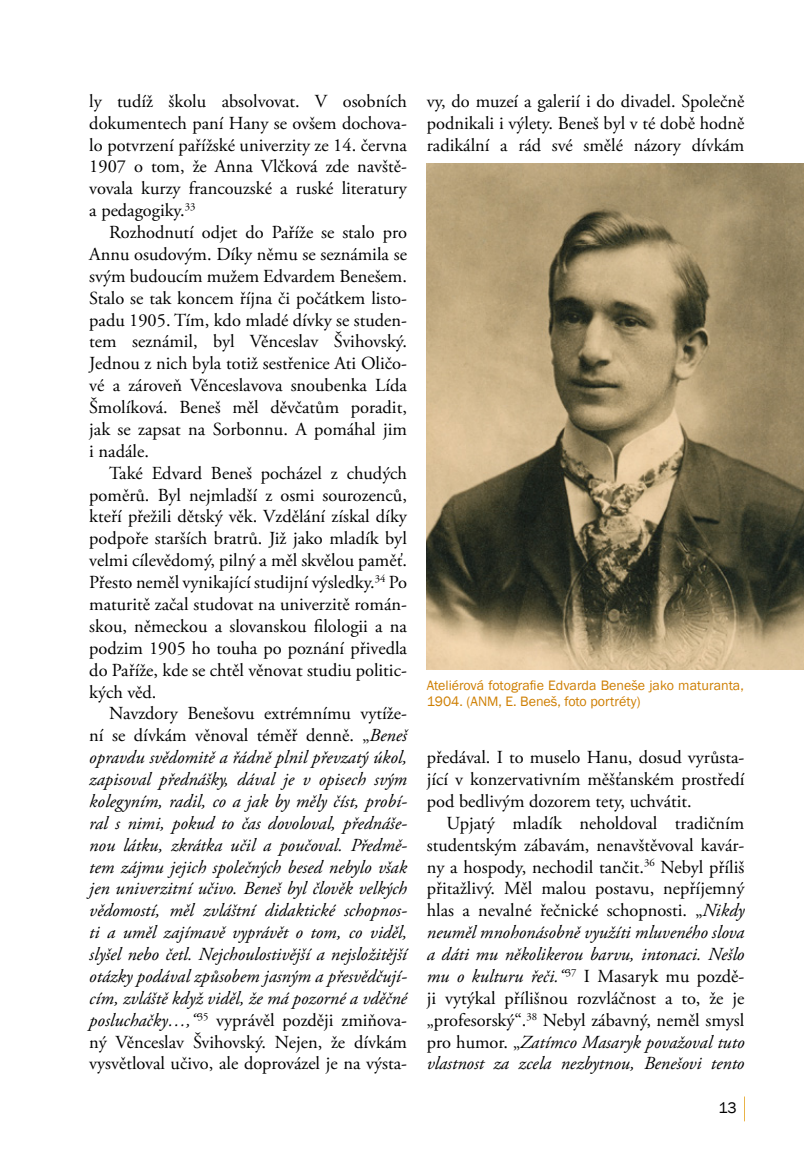
<style>
.page{position:relative;width:804px;height:1166px;background:#fff}
.page>*{position:absolute;margin:0;border:0;box-sizing:border-box;transform-origin:0 0}
.text{font:18.38px/21.9px "Adobe Garamond Pro";color:#000;text-align:justify}
.text-2{font:italic 18.38px/21.9px "Adobe Garamond Pro";color:#000;text-align:justify}
.t1{font:15.75px "Franklin Gothic";color:#000}
.popisek{font:14px/16.8px "Franklin Gothic";color:#ce7e00}
.s1{font-style:normal}
.s2{font-style:italic}
</style>
<div class="page">
<svg style="left:744px;top:1096px;width:1px;height:25px"></svg>
<img style="left:427px;top:164px;width:377px;height:506px">
<p class="text" style="left:89px;top:91px;width:319px">ly tudíž školu absolvovat. V osobních dokumentech paní Hany se ovšem dochova&shy;lo potvrzení pařížské univerzity ze 14. června 1907 o tom, že Anna Vlčková zde navště&shy;vovala kurzy francouzské a ruské literatury a pedagogiky.<sup>33</sup></p>
<p class="text" style="left:89px;top:222px;width:319px;text-indent:20px">Rozhodnutí odjet do Paříže se stalo pro Annu osudovým. Díky němu se seznámila se svým budoucím mužem Edvardem Benešem.<br>Stalo se tak koncem října či počátkem listo&shy;padu 1905. Tím, kdo mladé dívky se studen&shy;tem seznámil, byl Věnceslav Švihovský.<br>Jednou z nich byla totiž sestřenice Ati Oličo&shy;vé a zároveň Věnceslavova snoubenka Lída Šmolíková. Beneš měl děvčatům poradit, jak se zapsat na Sorbonnu. A pomáhal jim i nadále.</p>
<p class="text" style="left:89px;top:463px;width:319px;text-indent:20px">Také Edvard Beneš pocházel z chudých poměrů. Byl nejmladší z osmi sourozenců, kteří přežili dětský věk. Vzdělání získal díky podpoře starších bratrů. Již jako mladík byl velmi cílevědomý, pilný a měl skvělou paměť.<br>Přesto neměl vynikající studijní výsledky.<sup>34</sup> Po maturitě začal studovat na univerzitě román&shy;skou, německou a slovanskou filologii a na podzim 1905 ho touha po poznání přivedla do Paříže, kde se chtěl věnovat studiu politic&shy;kých věd.</p>
<p class="text-2" style="left:89px;top:703px;width:319px;text-indent:20px"><span class="s1">Navzdory Benešovu extrémnímu vytíže&shy;ní se dívkám věnoval téměř denně. „</span>Beneš opravdu svědomitě a řádně plnil převzatý úkol, zapisoval přednášky, dával je v opisech svým kolegyním, radil, co a jak by měly číst, probí&shy;ral s nimi, pokud to čas dovoloval, přednáše&shy;nou látku, zkrátka učil a poučoval. Předmě&shy;tem zájmu jejich společných besed nebylo však jen univerzitní učivo. Beneš byl člověk velkých vědomostí, měl zvláštní didaktické schopnos&shy;ti a uměl zajímavě vyprávět o tom, co viděl, slyšel nebo četl. Nejchoulostivější a nejsložitější otázky podával způsobem jasným a přesvědčují&shy;cím, zvláště když viděl, že má pozorné a vděčné posluchačky…,“<sup>35</sup> <span class="s1">vyprávěl později zmiňova&shy;ný Věnceslav Švihovský. Nejen, že dívkám vysvětloval učivo, ale doprovázel je na výsta-</span></p>
<p class="text" style="left:427px;top:91px;width:319px">vy, do muzeí a galerií i do divadel. Společně podnikali i výlety. Beneš byl v té době hodně radikální a rád své smělé názory dívkám</p>
<p class="popisek" style="left:427px;top:677px;width:318px">Ateliérová fotografie Edvarda Beneše jako maturanta,<br>1904. (ANM, E. Beneš, foto portréty)</p>
<p class="text" style="left:427px;top:747px;width:319px">předával. I to muselo Hanu, dosud vyrůsta&shy;jící v konzervativním měšťanském prostředí pod bedlivým dozorem tety, uchvátit.</p>
<p class="text" style="left:427px;top:813px;width:319px;text-indent:20px">Upjatý mladík neholdoval tradičním studentským zábavám, nenavštěvoval kavár&shy;ny a hospody, nechodil tančit.<sup>36</sup> Nebyl příliš přitažlivý. Měl malou postavu, nepříjemný hlas a nevalné řečnické schopnosti. „<span class="s2">Nikdy neuměl mnohonásobně využíti mluveného slova a dáti mu několikerou barvu, intonaci. Nešlo mu o kulturu řeči.“</span><sup>37</sup> I Masaryk mu pozdě&shy;ji vytýkal přílišnou rozvláčnost a to, že je „profesorský“.<sup>38</sup> Nebyl zábavný, neměl smysl pro humor. „<span class="s2">Zatímco Masaryk považoval tuto vlastnost za zcela nezbytnou, Benešovi tento</span></p>
<p class="t1" style="left:718px;top:1097px;width:20px">13</p>
</div>
